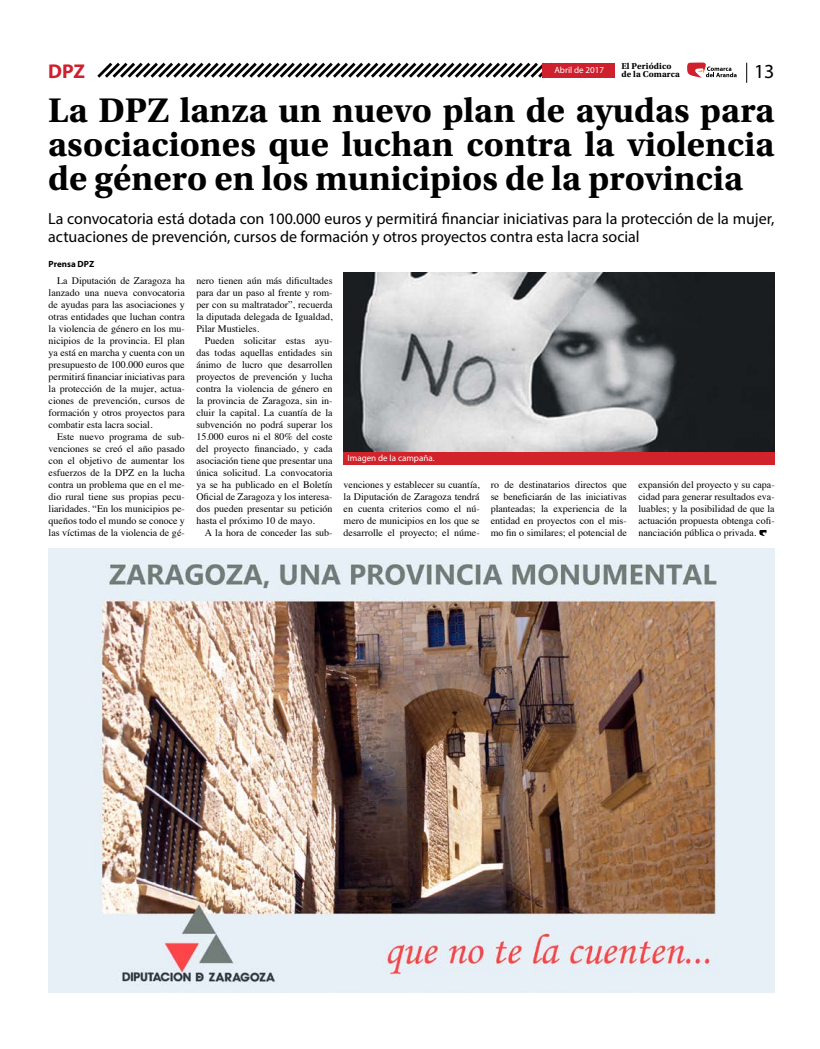
<style>
.page{position:relative;width:820px;height:1049px;background:#fff}
.page>*{position:absolute;margin:0;border:0;box-sizing:border-box;transform-origin:0 0}
.t1{font:700 36px/34px "Utopia Std";color:#000;text-align:justify}
.t2{font:700 20px "Myriad Pro";color:#cf202d}
.t3{font:20px "Myriad Pro";color:#000}
.t4{font:16px/18px "Myriad Pro";color:#000}
.t5{font:10px/12px "Times";color:#000;text-align:justify}
.t6{font:9px "Myriad Pro";color:#fff}
.t7{font:700 9px/8px "Utopia Std";letter-spacing:.01em;color:#000}
.t8{font:700 9px "Myriad Pro";color:#000}
</style>
<div class="page">
<svg style="left:97px;top:62px;width:478px;height:16px"></svg>
<div style="left:541px;top:63px;width:73px;height:15px;background:#cf202d"></div>
<img style="left:343px;top:272px;width:431px;height:180px">
<svg style="left:687px;top:63px;width:49px;height:15px"></svg>
<div style="left:343px;top:452px;width:431px;height:12px;background:#d2232a"></div>
<svg style="left:759px;top:530px;width:7px;height:6px"></svg>
<img style="left:49px;top:548px;width:725px;height:444px">
<h2 class="t2" style="left:48px;top:58px;width:38px">DPZ</h2>
<p class="t6" style="left:554px;top:65px;width:51px">Abril de 2017</p>
<p class="t7" style="left:621px;top:62px;width:60px">El Periódico de la Comarca</p>
<h2 class="t3" style="left:753px;top:59px;width:22px">13</h2>
<h1 class="t1" style="left:48px;top:93px;width:727px">La DPZ lanza un nuevo plan de ayudas para asociaciones que luchan contra la violencia de género en los municipios de la provincia</h1>
<h3 class="t4" style="left:48px;top:209px;width:727px">La convocatoria está dotada con 100.000 euros y permitirá financiar iniciativas para la protección de la mujer, actuaciones de prevención, cursos de formación y otros proyectos contra esta lacra social</h3>
<p class="t8" style="left:49px;top:258px;width:47px">Prensa DPZ</p>
<p class="t5" style="left:49px;top:274px;width:138px;text-indent:8px">La Diputación de Zaragoza ha lanzado una nueva convocatoria de ayudas para las asociaciones y otras entidades que luchan contra la violencia de género en los mu&shy;nicipios de la provincia. El plan ya está en marcha y cuenta con un presupuesto de 100.000 euros que permitirá financiar iniciativas para la protección de la mujer, actua&shy;ciones de prevención, cursos de formación y otros proyectos para combatir esta lacra social.</p>
<p class="t5" style="left:49px;top:430px;width:138px;text-indent:8px">Este nuevo programa de sub&shy;venciones se creó el año pasado con el objetivo de aumentar los esfuerzos de la DPZ en la lucha contra un problema que en el me&shy;dio rural tiene sus propias pecu&shy;liaridades. “En los municipios pe&shy;queños todo el mundo se conoce y las víctimas de la violencia de gé-</p>
<p class="t5" style="left:196px;top:274px;width:138px">nero tienen aún más dificultades para dar un paso al frente y rom&shy;per con su maltratador”, recuerda la diputada delegada de Igualdad, Pilar Mustieles.</p>
<p class="t5" style="left:196px;top:334px;width:138px;text-indent:8px">Pueden solicitar estas ayu&shy;das todas aquellas entidades sin ánimo de lucro que desarrollen proyectos de prevención y lucha contra la violencia de género en la provincia de Zaragoza, sin in&shy;cluir la capital. La cuantía de la subvención no podrá superar los 15.000 euros ni el 80% del coste del proyecto financiado, y cada asociación tiene que presentar una única solicitud. La convocatoria ya se ha publicado en el Boletín Oficial de Zaragoza y los interesa&shy;dos pueden presentar su petición hasta el próximo 10 de mayo.</p>
<p class="t5" style="left:205px;top:526px;width:129px">A la hora de conceder las sub-</p>
<p class="t6" style="left:347px;top:453px;width:88px">Imagen de la campaña.</p>
<p class="t5" style="left:343px;top:478px;width:138px">venciones y establecer su cuantía, la Diputación de Zaragoza tendrá en cuenta criterios como el nú&shy;mero de municipios en los que se desarrolle el proyecto; el núme-</p>
<p class="t5" style="left:490px;top:478px;width:138px">ro de destinatarios directos que se beneficiarán de las iniciativas planteadas; la experiencia de la entidad en proyectos con el mis&shy;mo fin o similares; el potencial de</p>
<p class="t5" style="left:638px;top:478px;width:138px">expansión del proyecto y su capa&shy;cidad para generar resultados eva&shy;luables; y la posibilidad de que la actuación propuesta obtenga cofi&shy;nanciación pública o privada.</p>
</div>
